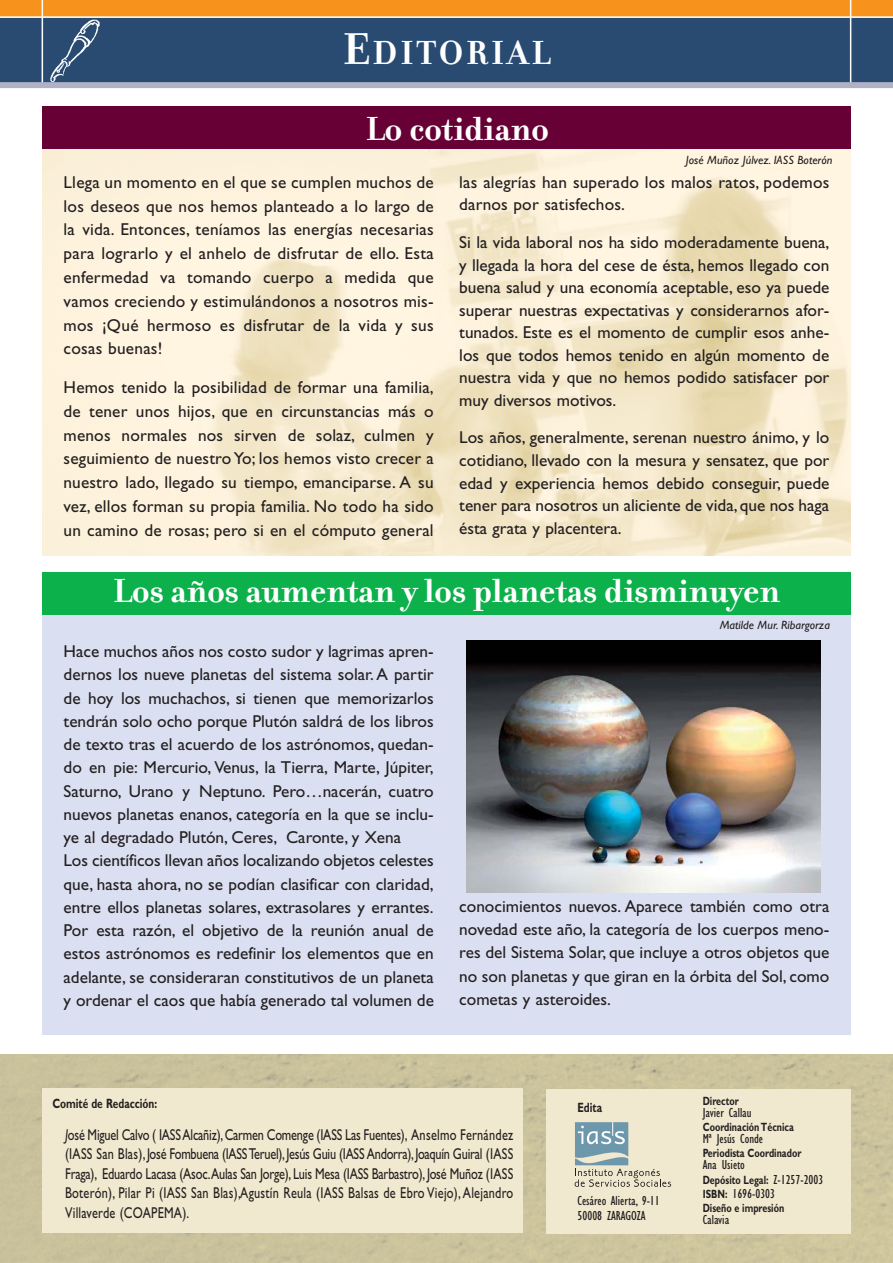
<style>
.page{position:relative;width:893px;height:1263px;background:#fff}
.page>*{position:absolute;margin:0;border:0;box-sizing:border-box;transform-origin:0 0}
.t1{font:700 36px "Filosofia";color:#fff}
.t2{font:700 36px "Filosofia";letter-spacing:.07em;color:#fff}
.t3{font:17.25px/23.2px "Gill Sans";color:#231f20;text-align:justify}
.t4{font:15.75px/19.5px "Gill Sans";letter-spacing:.02em;color:#231f20;text-align:justify;scale:.78 1}
.t5{font:condensed 13.5px/15px "Gill Sans";color:#231f20}
.t6{font:700 13.5px "Gill Sans";color:#231f20;scale:.75 1}
.t7{font:700 12px "Gill Sans";color:#231f20;scale:.75 1}
.t8{font:italic 12px "Gill Sans";color:#231f20}
.s1{font-size:48px}
.s2{font-style:italic}
.s3{font-weight:400;font-stretch:condensed;font-size:13.5px}
.s4{font-weight:700;font-stretch:normal;font-size:12px}
</style>
<div class="page">
<div style="left:0;top:0;width:892px;height:85px;background:#294b72"></div>
<div style="left:0;top:0;width:892px;height:17px;background:#f7931d"></div>
<hr style="left:42px;top:0;width:1px;height:85px;background:#fff">
<hr style="left:0;top:16px;width:892px;height:2px;background:#fff">
<hr style="left:849px;top:0;width:2px;height:85px;background:#fff">
<div style="left:0;top:82px;width:892px;height:6px;background:#aeb2c4"></div>
<img style="left:51px;top:20px;width:49px;height:62px">
<div style="left:546px;top:1089px;width:304px;height:145px;background:#f1e9cf"></div>
<svg style="left:574px;top:1122px;width:97px;height:65px"></svg>
<div style="left:42px;top:1088px;width:481px;height:144px;background:#f1e9cf"></div>
<div style="left:42px;top:598px;width:808px;height:437px;background:#dae0f1"></div>
<div style="left:42px;top:573px;width:808px;height:42px;background:#0cb14b"></div>
<div style="left:42px;top:106px;width:808px;height:43px;background:#670034"></div>
<img style="left:466px;top:640px;width:354px;height:253px">
<h1 class="t2" style="left:342px;top:41px;width:209px"><span class="s1">E</span>DITORIAL</h1>
<h1 class="t1" style="left:365px;top:117px;width:185px">Lo cotidiano</h1>
<p class="t8" style="left:685px;top:156px;width:148px">José Muñoz Júlvez. IASS Boterón</p>
<p class="t3" style="left:64px;top:172px;width:371px;line-height:23.7px">Llega un momento en el que se cumplen muchos de los deseos que nos hemos planteado a lo largo de la vida. Entonces, teníamos las energías necesarias para lograrlo y el anhelo de disfrutar de ello. Esta enfermedad va tomando cuerpo a medida que vamos creciendo y estimulándonos a nosotros mis&shy;mos ¡Qué hermoso es disfrutar de la vida y sus cosas buenas!</p>
<p class="t3" style="left:64px;top:377px;width:371px;line-height:23.7px">Hemos tenido la posibilidad de formar una familia, de tener unos hijos, que en circunstancias más o menos normales nos sirven de solaz, culmen y seguimiento de nuestro Yo; los hemos visto crecer a nuestro lado, llegado su tiempo, emanciparse. A su vez, ellos forman su propia familia. No todo ha sido un camino de rosas; pero si en el cómputo general</p>
<p class="t3" style="left:459px;top:173px;width:371px;line-height:22.5px">las alegrías han superado los malos ratos, podemos darnos por satisfechos.</p>
<p class="t3" style="left:459px;top:233px;width:371px;line-height:22.5px">Si la vida laboral nos ha sido moderadamente buena, y llegada la hora del cese de ésta, hemos llegado con buena salud y una economía aceptable, eso ya puede superar nuestras expectativas y considerarnos afor&shy;tunados. Este es el momento de cumplir esos anhe&shy;los que todos hemos tenido en algún momento de nuestra vida y que no hemos podido satisfacer por muy diversos motivos.</p>
<p class="t3" style="left:459px;top:428px;width:371px;line-height:22.5px">Los años, generalmente, serenan nuestro ánimo, y lo cotidiano, llevado con la mesura y sensatez, que por edad y experiencia hemos debido conseguir, puede tener para nosotros un aliciente de vida, que nos haga ésta grata y placentera.</p>
<h1 class="t1" style="left:113px;top:579px;width:668px">Los años aumentan y los planetas disminuyen</h1>
<p class="t3" style="left:64px;top:642px;width:372px;text-align:left">Hace muchos años nos costo sudor y lagrimas apren&shy;dernos los nueve planetas del sistema solar. A partir de hoy los muchachos, si tienen que memorizarlos tendrán solo ocho porque Plutón saldrá de los libros de texto tras el acuerdo de los astrónomos, quedan&shy;do en pie: Mercurio, Venus, la Tierra, Marte, Júpiter, Saturno, Urano y Neptuno. Pero…nacerán, cuatro nuevos planetas enanos, categoría en la que se inclu&shy;ye al degradado Plutón, Ceres, Caronte, y Xena<br>Los científicos llevan años localizando objetos celestes que, hasta ahora, no se podían clasificar con claridad, entre ellos planetas solares, extrasolares y errantes.<br>Por esta razón, el objetivo de la reunión anual de estos astrónomos es redefinir los elementos que en adelante, se consideraran constitutivos de un planeta y ordenar el caos que había generado tal volumen de</p>
<p class="t8" style="left:719px;top:621px;width:112px">Matilde Mur. Ribargorza</p>
<p class="t3" style="left:459px;top:896px;width:371px">conocimientos nuevos. Aparece también como otra novedad este año, la categoría de los cuerpos meno&shy;res del Sistema Solar, que incluye a otros objetos que no son planetas y que giran en la órbita del Sol, como cometas y asteroides.</p>
<p class="t6" style="left:52px;top:1099px;width:141px">Comité de Redacción:</p>
<p class="t4" style="left:65px;top:1126px;width:576px"><span class="s2">J</span>osé Miguel Calvo ( IASS Alcañiz),Carmen Comenge (IASS Las Fuentes), Anselmo Fernández (IASS San Blas), José Fombuena (IASS Teruel), Jesús Guiu (IASS Andorra), Joaquín Guiral (IASS Fraga), Eduardo Lacasa (Asoc.Aulas San Jorge), Luis Mesa (IASS Barbastro), José Muñoz (IASS Boterón), Pilar Pi (IASS San Blas),Agustín Reula (IASS Balsas de Ebro Viejo), Alejandro Villaverde (COAPEMA).</p>
<p class="t6" style="left:577px;top:1103px;width:34px">Edita</p>
<p class="t5" style="left:577px;top:1195px;width:84px">Cesáreo Alierta, 9-11<br>50008 ZARAGOZA</p>
<p class="t7" style="left:702px;top:1097px;width:50px">Director</p>
<p class="t5" style="left:702px;top:1107px;width:50px">Javier Callau</p>
<p class="t7" style="left:702px;top:1123px;width:123px">Coordinación Técnica</p>
<p class="t5" style="left:702px;top:1133px;width:62px">Mª Jesús Conde</p>
<p class="t7" style="left:702px;top:1149px;width:133px">Periodista Coordinador</p>
<p class="t5" style="left:702px;top:1159px;width:44px">Ana Usieto</p>
<p class="t7" style="left:702px;top:1175px;width:162px">Depósito Legal: <span class="s3">Z-1257-2003</span></p>
<p class="t5" style="left:702px;top:1187px;width:74px"><span class="s4">ISBN:</span> 1696-0303</p>
<p class="t7" style="left:702px;top:1204px;width:110px">Diseño e impresión</p>
<p class="t5" style="left:702px;top:1213px;width:28px">Calavia</p>
</div>
